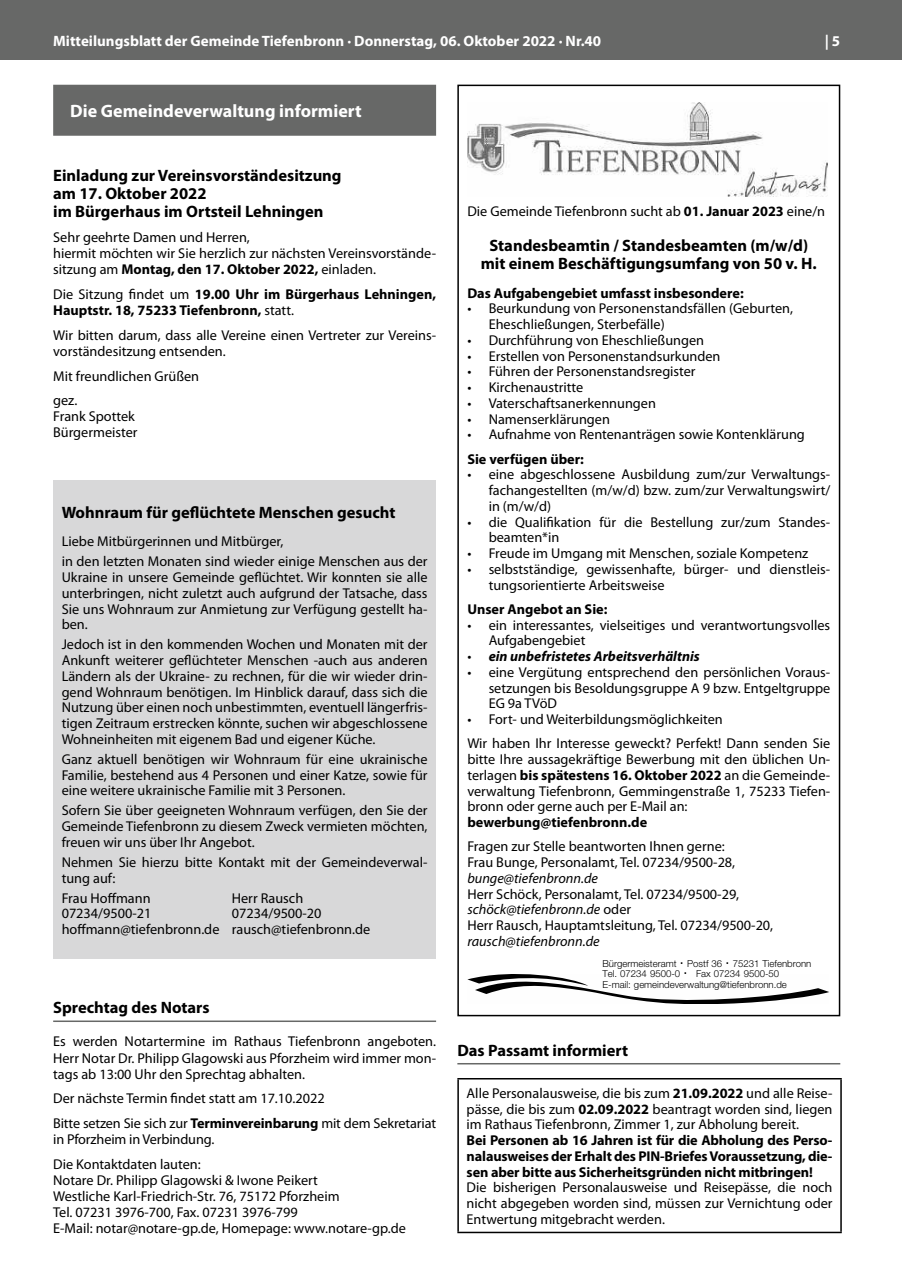
<style>
.page{position:relative;width:902px;height:1280px;background:#fff}
.page>*{position:absolute;margin:0;border:0;box-sizing:border-box;transform-origin:0 0}
.t1{font:700 18px "Myriad Pro";color:#fff}
.t2{font:700 16.5px/18.3px "Myriad Pro";color:#000}
.t3{font:700 15px "Myriad Pro";color:#fff}
.t4{font:14.25px/15.8px "Myriad Pro";color:#000}
.t5{font:700 14.25px/15.8px "Myriad Pro";color:#000}
.t6{font:italic 14.25px "Myriad Pro";color:#000}
.t7{font:italic 700 14.25px "Myriad Pro";color:#000}
.t8{font:300 9.6px/10.5px "Helvetica Neue";color:#000}
.s1{font-weight:700}
.s2{font-weight:400}
.s3{font-weight:400;font-style:normal}
.s4{font-style:italic}
</style>
<div class="page">
<div style="left:0;top:0;width:901px;height:60px;background:#676867"></div>
<div style="left:53px;top:85px;width:383px;height:51px;background:#676867"></div>
<hr style="left:53px;top:1020px;width:383px;height:2px;background:#676867">
<div style="left:53px;top:480px;width:383px;height:478px;background:#d8d8d9"></div>
<hr style="left:457px;top:1063px;width:383px;height:1px;background:#676867">
<img style="left:467px;top:103px;width:360px;height:94px">
<svg style="left:467px;top:974px;width:362px;height:30px"></svg>
<div style="left:457px;top:85px;width:383px;height:931px;border:2px solid #000"></div>
<hr style="left:457px;top:1078px;width:384px;height:1px;background:#000">
<hr style="left:457px;top:1079px;width:2px;height:153px;background:#000">
<hr style="left:840px;top:1079px;width:1px;height:153px;background:#000">
<hr style="left:457px;top:1232px;width:384px;height:1px;background:#000">
<p class="t3" style="left:53px;top:31px;width:549px">Mitteilungsblatt der Gemeinde Tiefenbronn · Donnerstag, 06. Oktober 2022 · Nr.40</p>
<p class="t3" style="left:824px;top:31px;width:17px">| 5</p>
<p class="t1" style="left:70px;top:99px;width:293px">Die Gemeindeverwaltung informiert</p>
<p class="t2" style="left:53px;top:165px;width:290px">Einladung zur Vereinsvorständesitzung am 17. Oktober 2022<br>im Bürgerhaus im Ortsteil Lehningen</p>
<p class="t4" style="left:53px;top:229px;width:384px;line-height:16.2px">Sehr geehrte Damen und Herren,<br>hiermit möchten wir Sie herzlich zur nächsten Vereinsvorstände&shy;sitzung am <span class="s1">Montag, den 17. Oktober 2022,</span> einladen.</p>
<p class="t5" style="left:53px;top:286px;width:384px"><span class="s2">Die Sitzung findet um</span> 19.00 Uhr im Bürgerhaus Lehningen,<br>Hauptstr. 18, 75233 Tiefenbronn, <span class="s2">statt.</span></p>
<p class="t4" style="left:53px;top:327px;width:384px;line-height:16.2px">Wir bitten darum, dass alle Vereine einen Vertreter zur Vereins&shy;vorständesitzung entsenden.</p>
<p class="t4" style="left:53px;top:363px;width:147px;line-height:24.6px">Mit freundlichen Grüßen gez.</p>
<p class="t4" style="left:53px;top:408px;width:86px;line-height:16.2px">Frank Spottek<br>Bürgermeister</p>
<p class="t2" style="left:62px;top:502px;width:335px">Wohnraum für geflüchtete Menschen gesucht</p>
<p class="t4" style="left:62px;top:531px;width:367px;line-height:20px">Liebe Mitbürgerinnen und Mitbürger,<br>in den letzten Monaten sind wieder einige Menschen aus der</p>
<p class="t4" style="left:62px;top:569px;width:367px;text-align:justify">Ukraine in unsere Gemeinde geflüchtet. Wir konnten sie alle unterbringen, nicht zuletzt auch aufgrund der Tatsache, dass Sie uns Wohnraum zur Anmietung zur Verfügung gestellt ha&shy;ben.</p>
<p class="t4" style="left:62px;top:636px;width:367px;text-align:justify">Jedoch ist in den kommenden Wochen und Monaten mit der Ankunft weiterer geflüchteter Menschen -auch aus anderen Ländern als der Ukraine- zu rechnen, für die wir wieder drin&shy;gend Wohnraum benötigen. Im Hinblick darauf, dass sich die Nutzung über einen noch unbestimmten, eventuell längerfris&shy;tigen Zeitraum erstrecken könnte, suchen wir abgeschlossene Wohneinheiten mit eigenem Bad und eigener Küche.</p>
<p class="t4" style="left:62px;top:751px;width:367px;text-align:justify">Ganz aktuell benötigen wir Wohnraum für eine ukrainische Familie, bestehend aus 4 Personen und einer Katze, sowie für eine weitere ukrainische Familie mit 3 Personen.</p>
<p class="t4" style="left:62px;top:802px;width:367px;text-align:justify">Sofern Sie über geeigneten Wohnraum verfügen, den Sie der Gemeinde Tiefenbronn zu diesem Zweck vermieten möchten, freuen wir uns über Ihr Angebot.</p>
<p class="t4" style="left:62px;top:854px;width:367px">Nehmen Sie hierzu bitte Kontakt mit der Gemeindeverwal&shy;tung auf:</p>
<p class="t4" style="left:62px;top:890px;width:90px">Frau Hoffmann</p>
<p class="t4" style="left:232px;top:890px;width:73px">Herr Rausch</p>
<p class="t4" style="left:62px;top:905px;width:91px">07234/9500-21</p>
<p class="t4" style="left:62px;top:905px;width:310px;text-indent:170px">07234/9500-20 hoffmann@tiefenbronn.de rausch@tiefenbronn.de</p>
<p class="t2" style="left:53px;top:998px;width:158px">Sprechtag des Notars</p>
<p class="t4" style="left:53px;top:1033px;width:384px;line-height:16.2px;text-align:justify">Es werden Notartermine im Rathaus Tiefenbronn angeboten.<br>Herr Notar Dr. Philipp Glagowski aus Pforzheim wird immer mon&shy;tags ab 13:00 Uhr den Sprechtag abhalten.</p>
<p class="t4" style="left:53px;top:1086px;width:384px;line-height:24.6px">Der nächste Termin findet statt am 17.10.2022<br>Bitte setzen Sie sich zur <span class="s1">Terminvereinbarung</span> mit dem Sekretariat</p>
<p class="t4" style="left:53px;top:1127px;width:163px;line-height:24.6px">in Pforzheim in Verbindung.<br>Die Kontaktdaten lauten:</p>
<p class="t4" style="left:53px;top:1172px;width:354px">Notare Dr. Philipp Glagowski &amp; Iwone Peikert<br>Westliche Karl-Friedrich-Str. 76, 75172 Pforzheim<br>Tel. 07231 3976-700, Fax. 07231 3976-799<br>E-Mail: notar@notare-gp.de, Homepage: www.notare-gp.de</p>
<p class="t4" style="left:467px;top:203px;width:359px">Die Gemeinde Tiefenbronn sucht ab <span class="s1">01. Januar 2023</span> eine/n</p>
<p class="t2" style="left:480px;top:236px;width:337px;text-align:center">Standesbeamtin / Standesbeamten (m/w/d) mit einem Beschäftigungsumfang von 50 v. H.</p>
<p class="t5" style="left:467px;top:284px;width:278px">Das Aufgabengebiet umfasst insbesondere:</p>
<p class="t4" style="left:488px;top:300px;width:306px;text-indent:-21px">• Beurkundung von Personenstandsfällen (Geburten,<br>Eheschließungen, Sterbefälle)</p>
<p class="t4" style="left:467px;top:332px;width:238px">• Durchführung von Eheschließungen</p>
<p class="t4" style="left:467px;top:348px;width:255px">• Erstellen von Personenstandsurkunden</p>
<p class="t4" style="left:467px;top:363px;width:230px">• Führen der Personenstandsregister</p>
<p class="t4" style="left:467px;top:379px;width:117px">• Kirchenaustritte</p>
<p class="t4" style="left:467px;top:395px;width:190px">• Vaterschaftsanerkennungen</p>
<p class="t4" style="left:467px;top:411px;width:144px">• Namenserklärungen</p>
<p class="t4" style="left:467px;top:426px;width:339px">• Aufnahme von Rentenanträgen sowie Kontenklärung</p>
<p class="t5" style="left:467px;top:450px;width:118px">Sie verfügen über:</p>
<p class="t4" style="left:488px;top:466px;width:343px;text-align:justify;text-indent:-21px">• eine abgeschlossene Ausbildung zum/zur Verwaltungs&shy;fachangestellten (m/w/d) bzw. zum/zur Verwaltungswirt/ in (m/w/d)</p>
<p class="t4" style="left:488px;top:514px;width:343px;text-indent:-21px">• die Qualifikation für die Bestellung zur/zum Standes&shy;beamten*in</p>
<p class="t4" style="left:467px;top:545px;width:342px">• Freude im Umgang mit Menschen, soziale Kompetenz</p>
<p class="t4" style="left:488px;top:561px;width:343px;text-indent:-21px">• selbstständige, gewissenhafte, bürger- und dienstleis&shy;tungsorientierte Arbeitsweise</p>
<p class="t5" style="left:467px;top:601px;width:142px">Unser Angebot an Sie:</p>
<p class="t4" style="left:488px;top:617px;width:343px;text-indent:-21px">• ein interessantes, vielseitiges und verantwortungsvolles<br>Aufgabengebiet</p>
<p class="t7" style="left:467px;top:648px;width:234px"><span class="s3">•</span> ein unbefristetes Arbeitsverhältnis</p>
<p class="t4" style="left:488px;top:664px;width:343px;text-align:justify;text-indent:-21px">• eine Vergütung entsprechend den persönlichen Voraus&shy;setzungen bis Besoldungsgruppe A 9 bzw. Entgeltgruppe EG 9a TVöD</p>
<p class="t4" style="left:467px;top:707px;width:364px;line-height:24.3px">• Fort- und Weiterbildungsmöglichkeiten<br>Wir haben Ihr Interesse geweckt? Perfekt! Dann senden Sie</p>
<p class="t4" style="left:467px;top:751px;width:364px;text-align:justify">bitte Ihre aussagekräftige Bewerbung mit den üblichen Un&shy;terlagen <span class="s1">bis spätestens 16. Oktober 2022</span> an die Gemeinde&shy;verwaltung Tiefenbronn, Gemmingenstraße 1, 75233 Tiefen&shy;bronn oder gerne auch per E-Mail an:</p>
<p class="t5" style="left:467px;top:814px;width:181px">bewerbung@tiefenbronn.de</p>
<p class="t4" style="left:467px;top:838px;width:269px">Fragen zur Stelle beantworten Ihnen gerne:<br>Frau Bunge, Personalamt, Tel. 07234/9500-28,</p>
<p class="t6" style="left:467px;top:870px;width:132px">bunge@tiefenbronn.de</p>
<p class="t4" style="left:467px;top:886px;width:307px">Herr Schöck, Personalamt, Tel. 07234/9500-29, <span class="s4">schöck@tiefenbronn.de</span> oder<br>Herr Rausch, Hauptamtsleitung, Tel. 07234/9500-20,</p>
<p class="t6" style="left:467px;top:933px;width:134px">rausch@tiefenbronn.de</p>
<p class="t8" style="left:602px;top:958px;width:210px">Bürgermeisteramt <sup>.</sup> Postf 36 <sup>.</sup> 75231 Tiefenbronn<br>Tel. 07234 9500-0 <sup>.</sup> Fax 07234 9500-50<br>E-mail: gemeindeverwaltung@tiefenbronn.de</p>
<p class="t2" style="left:457px;top:1040px;width:172px">Das Passamt informiert</p>
<p class="t4" style="left:466px;top:1085px;width:367px;text-align:justify">Alle Personalausweise, die bis zum <span class="s1">21.09.2022</span> und alle Reise&shy;pässe, die bis zum <span class="s1">02.09.2022</span> beantragt worden sind, liegen im Rathaus Tiefenbronn, Zimmer 1, zur Abholung bereit.</p>
<p class="t5" style="left:466px;top:1132px;width:367px;text-align:justify">Bei Personen ab 16 Jahren ist für die Abholung des Perso&shy;nalausweises der Erhalt des PIN-Briefes Voraussetzung, die&shy;sen aber bitte aus Sicherheitsgründen nicht mitbringen!</p>
<p class="t4" style="left:466px;top:1179px;width:367px;text-align:justify">Die bisherigen Personalausweise und Reisepässe, die noch nicht abgegeben worden sind, müssen zur Vernichtung oder Entwertung mitgebracht werden.</p>
</div>
